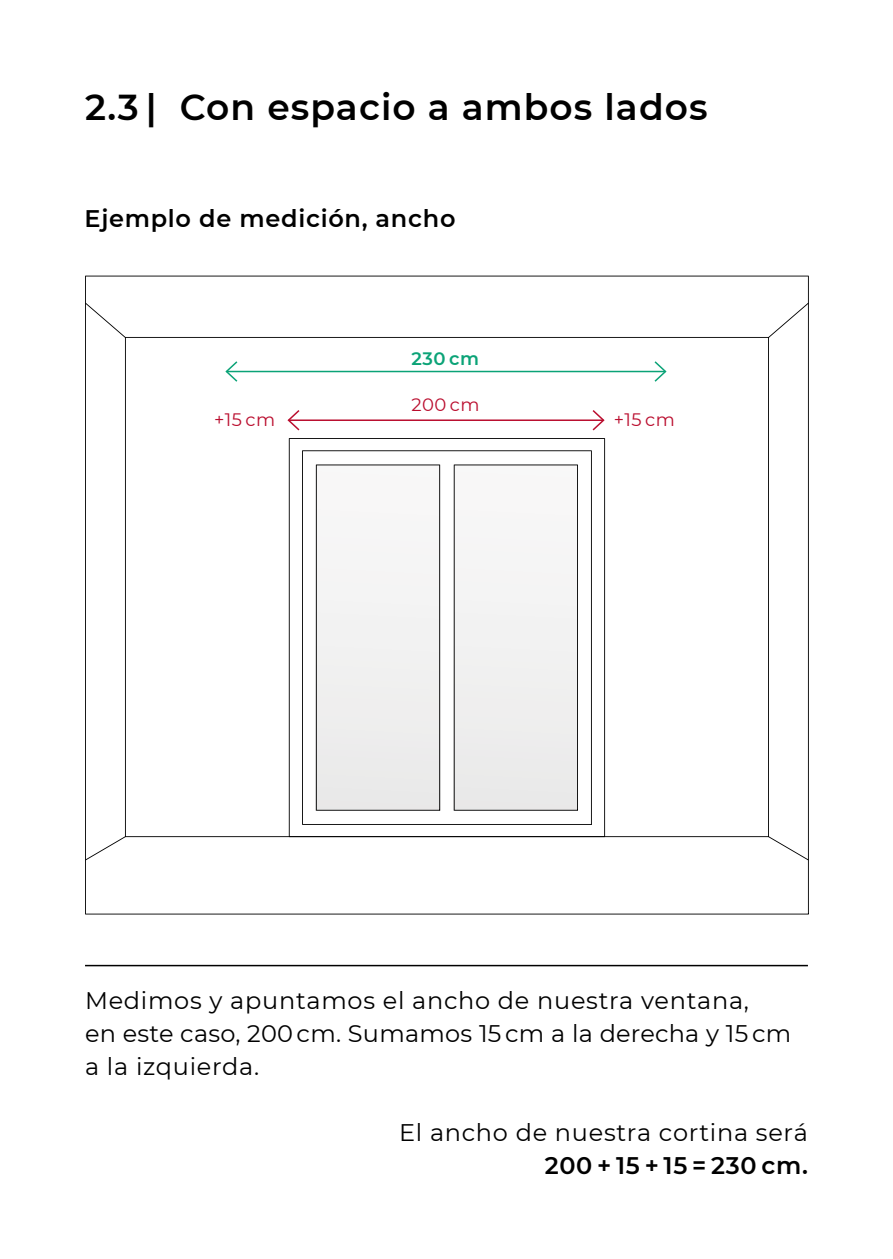
<style>
.page{position:relative;width:893px;height:1259px;background:#fff}
.page>*{position:absolute;margin:0;border:0;box-sizing:border-box;transform-origin:0 0}
.t1{font:600 36px "Montserrat";letter-spacing:.03em;color:#000}
.t2{font:24px/33px "Montserrat";letter-spacing:.03em;color:#000}
.t3{font:600 24px "Montserrat";letter-spacing:.03em;color:#000}
.t4{font:18px "Montserrat";letter-spacing:.03em;color:#ba0d2e}
.t5{font:600 18px "Montserrat";color:#0ba377}
</style>
<div class="page">
<hr style="left:85px;top:965px;width:723px;height:1px;background:#000">
<svg style="left:85px;top:303px;width:724px;height:557px"></svg>
<h1 class="t1" style="left:85px;top:82px;width:624px">2.3 | Con espacio a ambos lados</h1>
<p class="t3" style="left:85px;top:202px;width:372px">Ejemplo de medición, ancho</p>
<p class="t5" style="left:411px;top:346px;width:69px">230 cm</p>
<p class="t4" style="left:411px;top:392px;width:70px">200 cm</p>
<p class="t4" style="left:214px;top:407px;width:63px">+15 cm</p>
<p class="t4" style="left:614px;top:407px;width:63px">+15 cm</p>
<p class="t2" style="left:85px;top:983px;width:708px">Medimos y apuntamos el ancho de nuestra ventana,<br>en este caso, 200 cm. Sumamos 15 cm a la derecha y 15 cm a la izquierda.</p>
<p class="t2" style="left:399px;top:1115px;width:410px">El ancho de nuestra cortina será</p>
<p class="t3" style="left:545px;top:1148px;width:265px">200 + 15 + 15 = 230 cm.</p>
</div>
